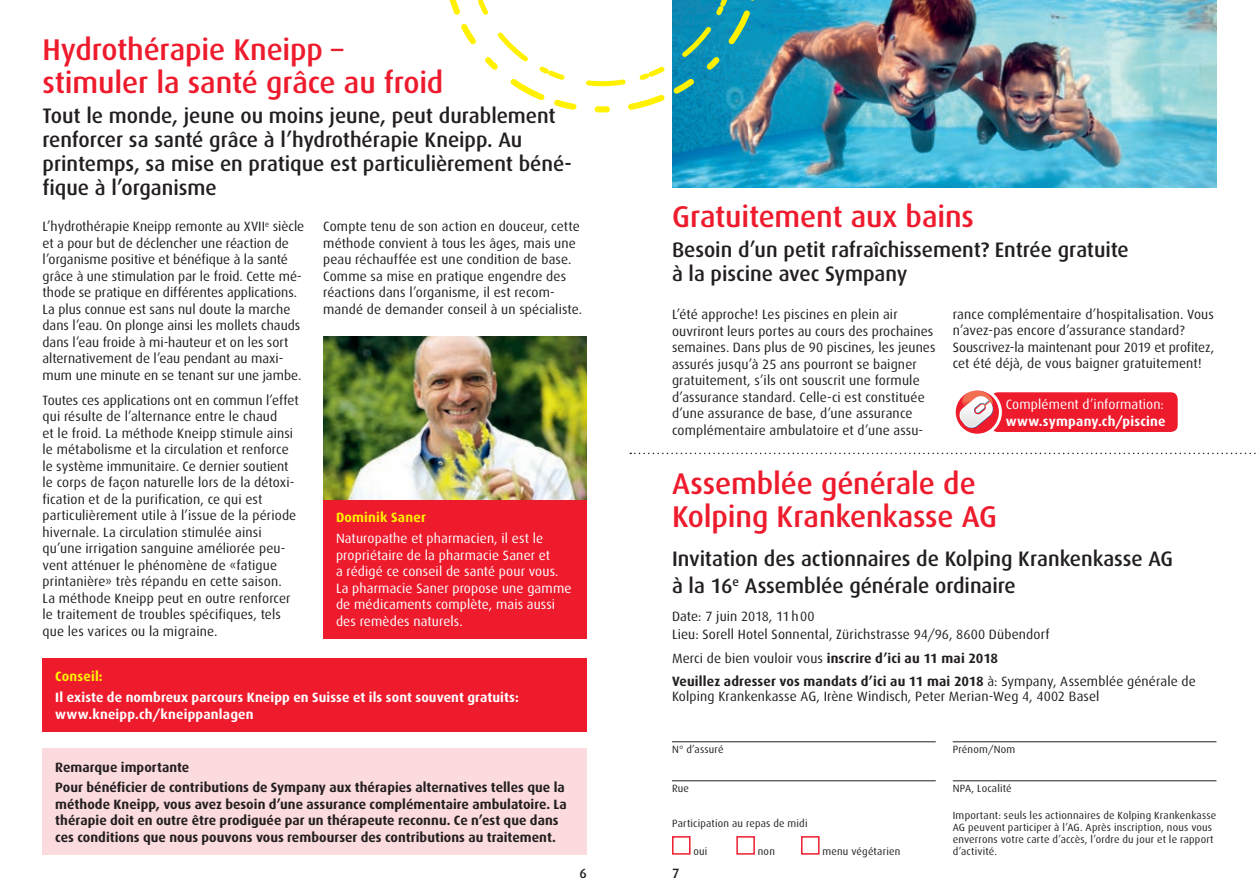
<style>
.page{position:relative;width:1259px;height:893px;background:#fff}
.page>*{position:absolute;margin:0;border:0;box-sizing:border-box;transform-origin:0 0}
.t1{font:500 30px/33px "Dax";letter-spacing:-.005em;color:#ee1b2d}
.t2{font:500 21px/24px "Dax";letter-spacing:-.005em;color:#231f20}
.t3{font:13.5px/16.5px "Dax";letter-spacing:.005em;color:#231f20}
.t4{font:700 13.5px/16.5px "Dax";letter-spacing:.005em;color:#231f20}
.t5{font:13.5px/16.5px "Dax";letter-spacing:.01em;color:#fff}
.t6{font:700 13.5px/16.5px "Dax";letter-spacing:.01em;color:#fff}
.t7{font:700 13.5px "Dax";letter-spacing:.015em;color:#fff101}
.t8{font:500 13.5px "Dax";color:#231f20}
.t9{font:10.5px/12px "Dax";letter-spacing:.02em;color:#231f20}
.s1{font-weight:400}
</style>
<div class="page">
<svg style="left:630px;top:453px;width:629px;height:1px"></svg>
<hr style="left:672px;top:741px;width:263px;height:1px;background:#231f20">
<hr style="left:672px;top:780px;width:263px;height:1px;background:#231f20">
<hr style="left:952px;top:741px;width:264px;height:1px;background:#231f20">
<hr style="left:952px;top:780px;width:264px;height:1px;background:#231f20">
<div style="left:672px;top:836px;width:18px;height:19px;border:2px solid #ee1b2d"></div>
<div style="left:736px;top:836px;width:19px;height:19px;border:2px solid #ee1b2d"></div>
<div style="left:801px;top:836px;width:18px;height:19px;border:2px solid #ee1b2d"></div>
<div style="left:43px;top:749px;width:544px;height:106px;background:#fcdbde"></div>
<div style="left:43px;top:658px;width:544px;height:73px;background:#ee1b2d"></div>
<div style="left:323px;top:499px;width:264px;height:139px;background:#ee1b2d"></div>
<img style="left:323px;top:336px;width:264px;height:163px">
<div style="left:989px;top:391px;width:190px;height:42px;background:#ee1b2d;border-radius:9px"></div>
<div style="left:988px;top:389px;width:192px;height:46px;border:3px solid #fff;border-radius:9px"></div>
<svg style="left:956px;top:389px;width:44px;height:46px"></svg>
<div style="left:952px;top:388px;width:50px;height:49px;border:3px solid #fff;border-radius:50%"></div>
<img style="left:672px;top:0;width:544px;height:187px">
<svg style="left:449px;top:0;width:316px;height:116px"></svg>
<h1 class="t1" style="left:43px;top:34px;width:402px">Hydrothérapie Kneipp – stimuler la santé grâce au froid</h1>
<h2 class="t2" style="left:43px;top:104px;width:531px">Tout le monde, jeune ou moins jeune, peut durablement renforcer sa santé grâce à l’hydrothérapie Kneipp. Au printemps, sa mise en pratique est particulièrement béné&shy;fique à l’organisme</h2>
<p class="t3" style="left:43px;top:218px;width:263px">L’hydrothérapie Kneipp remonte au XVII<sup>e</sup> siècle et a pour but de déclencher une réaction de l’organisme positive et bénéfique à la santé grâce à une stimulation par le froid. Cette mé&shy;thode se pratique en différentes applications.<br>La plus connue est sans nul doute la marche dans l’eau. On plonge ainsi les mollets chauds dans l’eau froide à mi-hauteur et on les sort alternativement de l’eau pendant au maxi&shy;mum une minute en se tenant sur une jambe.</p>
<p class="t3" style="left:43px;top:392px;width:258px">Toutes ces applications ont en commun l’effet qui résulte de l’alternance entre le chaud<br>et le froid. La méthode Kneipp stimule ainsi le métabolisme et la circulation et renforce le système immunitaire. Ce dernier soutient le corps de façon naturelle lors de la détoxi&shy;fication et de la purification, ce qui est particulièrement utile à l’issue de la période hivernale. La circulation stimulée ainsi qu’une irrigation sanguine améliorée peu&shy;vent atténuer le phénomène de «fatigue printanière» très répandu en cette saison.<br>La méthode Kneipp peut en outre renforcer le traitement de troubles spécifiques, tels que les varices ou la migraine.</p>
<p class="t3" style="left:323px;top:218px;width:260px">Compte tenu de son action en douceur, cette méthode convient à tous les âges, mais une peau réchauffée est une condition de base.<br>Comme sa mise en pratique engendre des réactions dans l’organisme, il est recom&shy;mandé de demander conseil à un spécialiste.</p>
<p class="t7" style="left:336px;top:510px;width:91px">Dominik Saner</p>
<p class="t5" style="left:336px;top:530px;width:237px">Naturopathe et pharmacien, il est le propriétaire de la pharmacie Saner et<br>a rédigé ce conseil de santé pour vous.<br>La pharmacie Saner propose une gamme de médicaments complète, mais aussi des remèdes naturels.</p>
<p class="t7" style="left:55px;top:669px;width:49px">Conseil:</p>
<p class="t6" style="left:55px;top:689px;width:465px">Il existe de nombreux parcours Kneipp en Suisse et ils sont souvent gratuits: www.kneipp.ch/kneippanlagen</p>
<p class="t4" style="left:55px;top:757px;width:511px;line-height:20.7px">Remarque importante<br>Pour bénéficier de contributions de Sympany aux thérapies alternatives telles que la</p>
<p class="t4" style="left:55px;top:796px;width:513px">méthode Kneipp, vous avez besoin d’une assurance complémentaire ambulatoire. La thérapie doit en outre être prodiguée par un thérapeute reconnu. Ce n’est que dans ces conditions que nous pouvons vous rembourser des contributions au traitement.</p>
<h1 class="t1" style="left:672px;top:201px;width:303px">Gratuitement aux bains</h1>
<h2 class="t2" style="left:672px;top:238px;width:458px">Besoin d’un petit rafraîchissement? Entrée gratuite à la piscine avec Sympany</h2>
<p class="t3" style="left:672px;top:306px;width:265px">L’été approche! Les piscines en plein air ouvriront leurs portes au cours des prochaines semaines. Dans plus de 90 piscines, les jeunes assurés jusqu’à 25 ans pourront se baigner gratuitement, s’ils ont souscrit une formule d’assurance standard. Celle-ci est constituée d’une assurance de base, d’une assurance complémentaire ambulatoire et d’une assu-</p>
<p class="t3" style="left:952px;top:306px;width:263px">rance complémentaire d’hospitalisation. Vous n’avez-pas encore d’assurance standard?<br>Souscrivez-la maintenant pour 2019 et profitez, cet été déjà, de vous baigner gratuitement!</p>
<h1 class="t1" style="left:672px;top:468px;width:326px">Assemblée générale de<br>Kolping Krankenkasse AG</h1>
<h2 class="t2" style="left:672px;top:545px;width:502px;line-height:27px">Invitation des actionnaires de Kolping Krankenkasse AG à la 16<sup>e</sup> Assemblée générale ordinaire</h2>
<p class="t5" style="left:1005px;top:396px;width:160px">Complément d’information:</p>
<p class="t6" style="left:1005px;top:413px;width:161px">www.sympany.ch/piscine</p>
<p class="t3" style="left:672px;top:608px;width:379px;line-height:18px">Date: 7 juin 2018, 11h00<br>Lieu: Sorell Hotel Sonnental, Zürichstrasse 94/96, 8600 Dübendorf</p>
<p class="t4" style="left:672px;top:646px;width:525px;line-height:23.5px"><span class="s1">Merci de bien vouloir vous</span> inscrire d’ici au 11 mai 2018<br>Veuillez adresser vos mandats d’ici au 11 mai 2018 <span class="s1">à: Sympany, Assemblée générale de</span></p>
<p class="t3" style="left:672px;top:688px;width:429px">Kolping Krankenkasse AG, Irène Windisch, Peter Merian-Weg 4, 4002 Basel</p>
<p class="t9" style="left:672px;top:743px;width:53px">N° d’assuré</p>
<p class="t9" style="left:672px;top:782px;width:19px">Rue</p>
<p class="t9" style="left:672px;top:817px;width:137px">Participation au repas de midi</p>
<p class="t9" style="left:693px;top:845px;width:15px">oui</p>
<p class="t9" style="left:758px;top:845px;width:19px">non</p>
<p class="t9" style="left:822px;top:845px;width:79px">menu végétarien</p>
<p class="t9" style="left:952px;top:743px;width:64px">Prénom/Nom</p>
<p class="t9" style="left:952px;top:782px;width:60px">NPA, Localité</p>
<p class="t9" style="left:952px;top:809px;width:265px">Important: seuls les actionnaires de Kolping Krankenkasse AG peuvent participer à l’AG. Après inscription, nous vous enverrons votre carte d’accès, l’ordre du jour et le rapport d’activité.</p>
<p class="t8" style="left:579px;top:866px;width:9px">6</p>
<p class="t8" style="left:672px;top:866px;width:9px">7</p>
</div>
